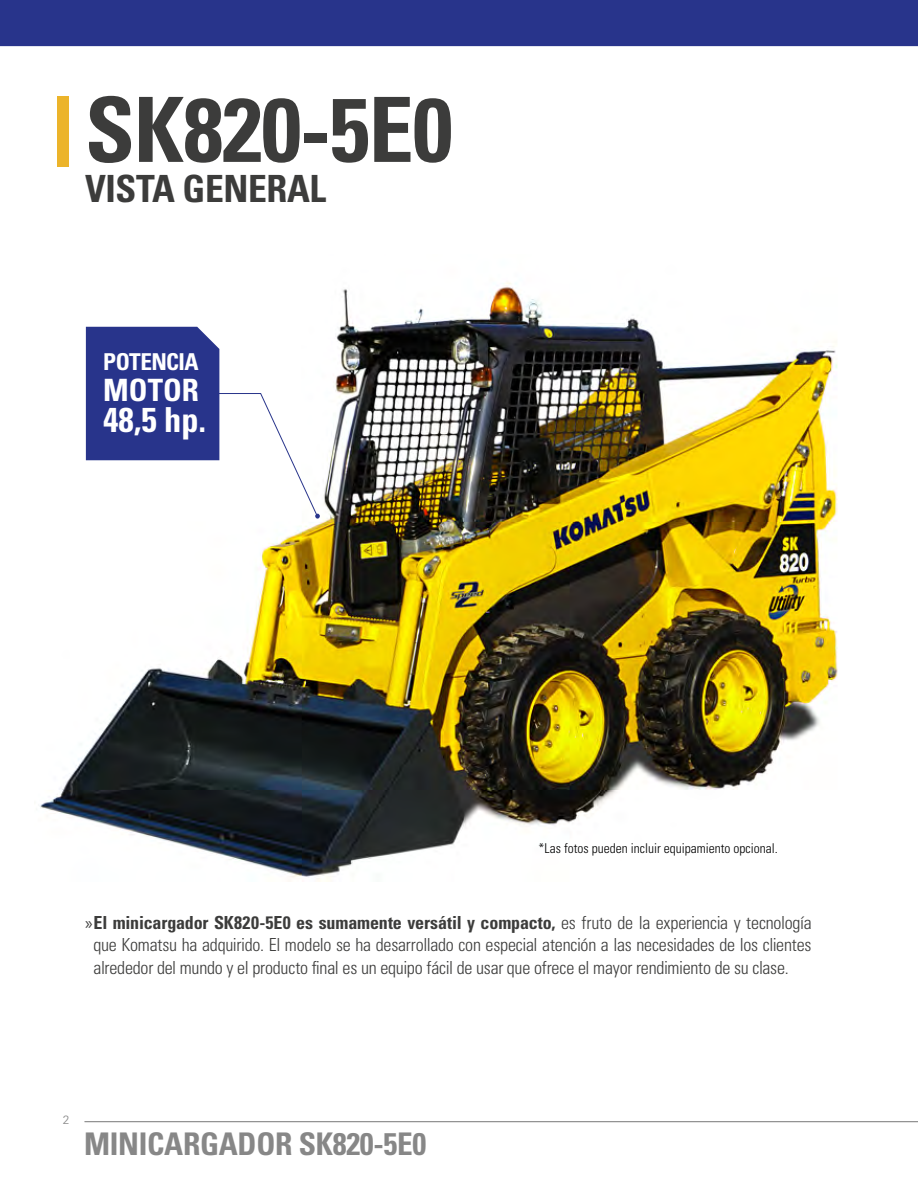
<style>
.page{position:relative;width:918px;height:1188px;background:#fff}
.page>*{position:absolute;margin:0;border:0;box-sizing:border-box;transform-origin:0 0}
.t1{font:700 condensed 90px "Univers LT Std";letter-spacing:-.01em;color:#3c3c3b}
.t2{font:700 condensed 37.5px "Univers LT Std";letter-spacing:-.01em;color:#3c3c3b}
.t3{font:700 condensed 34.5px "Univers LT Std";color:#fff}
.t4{font:700 condensed 31.2px "Univers LT Std";letter-spacing:-.01em;color:#878787}
.t5{font:700 condensed 30.75px "Univers LT Std";color:#fff}
.t6{font:700 condensed 23.25px "Univers LT Std";letter-spacing:-.025em;color:#fff}
.t7{font:300 condensed 18px/22.5px "Univers LT Std";letter-spacing:-.015em;color:#3c3c3b;text-align:justify}
.t8{font:300 condensed 13.5px "Univers LT Std";color:#000}
.t9{font:300 12px "Univers LT Std";color:#878787}
.s1{font-family:"Myriad Pro";font-weight:400;font-stretch:normal}
.s2{font-weight:700}
</style>
<div class="page">
<div style="left:0;top:0;width:918px;height:46px;background:#28348b"></div>
<hr style="left:85px;top:1121px;width:833px;height:1px;background:#878787">
<img style="left:40px;top:282px;width:798px;height:599px">
<div style="left:57px;top:96px;width:12px;height:71px;background:#ecb42a"></div>
<svg style="left:86px;top:327px;width:234px;height:192px"></svg>
<h1 class="t1" style="left:85px;top:75px;width:369px">SK820-5E0</h1>
<h2 class="t2" style="left:85px;top:166px;width:243px">VISTA GENERAL</h2>
<p class="t6" style="left:103px;top:347px;width:97px">POTENCIA</p>
<h3 class="t5" style="left:103px;top:371px;width:97px">MOTOR</h3>
<h3 class="t3" style="left:103px;top:399px;width:104px">48,5 hp.</h3>
<p class="t8" style="left:539px;top:840px;width:241px">*Las fotos pueden incluir equipamiento opcional.</p>
<p class="t7" style="left:94px;top:911px;width:720px;text-indent:-8px"><span class="s1">»</span><span class="s2">El minicargador SK820-5E0 es sumamente versátil y compacto,</span> es fruto de la experiencia y tecnología que Komatsu ha adquirido. El modelo se ha desarrollado con especial atención a las necesidades de los clientes alrededor del mundo y el producto final es un equipo fácil de usar que ofrece el mayor rendimiento de su clase.</p>
<p class="t9" style="left:63px;top:1112px;width:8px">2</p>
<h3 class="t4" style="left:84px;top:1125px;width:344px">MINICARGADOR SK820-5E0</h3>
</div>
